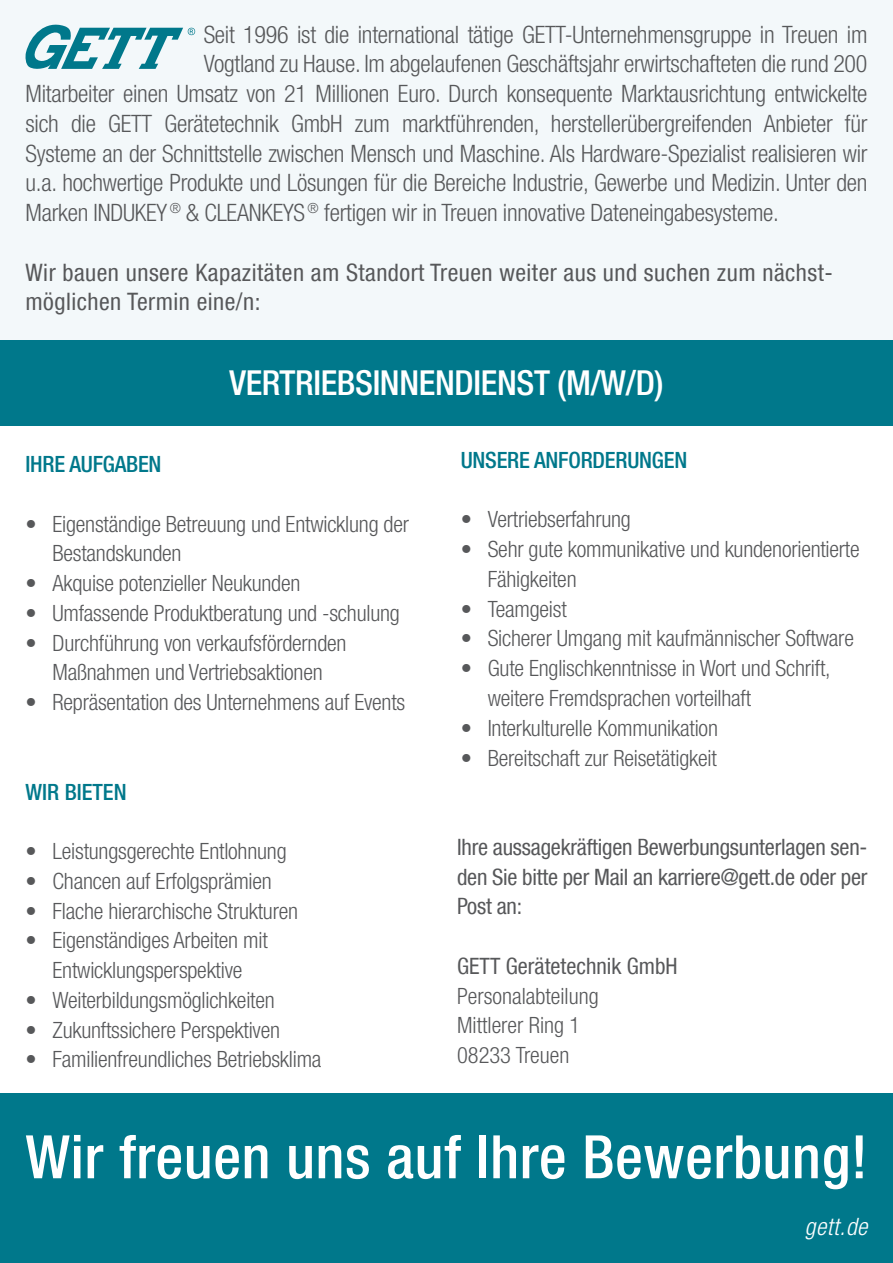
<style>
.page{position:relative;width:893px;height:1263px;background:#f3f8fa}
.page>*{position:absolute;margin:0;border:0;box-sizing:border-box;transform-origin:0 0}
.t1{font:500 condensed 60px "Helvetica Neue LT Com";letter-spacing:.01em;color:#fff}
.t2{font:500 condensed 34.5px "Helvetica Neue LT Com";letter-spacing:-.01em;color:#fff}
.t3{font:300 condensed 24px "Helvetica Neue LT Com";letter-spacing:-.01em;color:#57585a}
.t4{font:condensed 24px/29.7px "Helvetica Neue LT Com";letter-spacing:.02em;color:#57585a}
.t5{font:italic 300 condensed 24px "Helvetica Neue LT Com";letter-spacing:.025em;color:#fff}
.t6{font:300 condensed 22.5px/29.7px "Helvetica Neue LT Com";letter-spacing:-.01em;color:#57585a}
.t7{font:condensed 22.5px/29.7px "Helvetica Neue LT Com";letter-spacing:-.01em;color:#57585a;text-align:justify}
.t8{font:500 condensed 22.5px "Helvetica Neue LT Com";letter-spacing:-.01em;color:#00788b}
</style>
<div class="page">
<svg style="left:26px;top:25px;width:169px;height:44px"></svg>
<div style="left:0;top:420px;width:893px;height:681px;background:#fff"></div>
<div style="left:0;top:1093px;width:893px;height:170px;background:#00788b"></div>
<div style="left:0;top:340px;width:893px;height:85px;background:#00788b"></div>
<p class="t3" style="left:204px;top:20px;width:665px">Seit 1996 ist die international tätige GETT-Unternehmensgruppe in Treuen im</p>
<p class="t3" style="left:204px;top:50px;width:665px">Vogtland zu Hause. Im abgelaufenen Geschäftsjahr erwirtschafteten die rund 200</p>
<p class="t3" style="left:26px;top:80px;width:843px">Mitarbeiter einen Umsatz von 21 Millionen Euro. Durch konsequente Marktausrichtung entwickelte</p>
<p class="t3" style="left:26px;top:110px;width:843px">sich die GETT Gerätetechnik GmbH zum marktführenden, herstellerübergreifenden Anbieter für</p>
<p class="t3" style="left:26px;top:139px;width:843px">Systeme an der Schnittstelle zwischen Mensch und Maschine. Als Hardware-Spezialist realisieren wir</p>
<p class="t3" style="left:26px;top:169px;width:843px">u.a. hochwertige Produkte und Lösungen für die Bereiche Industrie, Gewerbe und Medizin. Unter den</p>
<p class="t3" style="left:26px;top:199px;width:755px">Marken INDUKEY <sup>®</sup> &amp; CLEANKEYS <sup>®</sup> fertigen wir in Treuen innovative Dateneingabesysteme.</p>
<p class="t4" style="left:26px;top:257px;width:809px">Wir bauen unsere Kapazitäten am Standort Treuen weiter aus und suchen zum nächst&shy;möglichen Termin eine/n:</p>
<p class="t8" style="left:26px;top:451px;width:138px">IHRE AUFGABEN</p>
<h2 class="t2" style="left:229px;top:363px;width:435px">VERTRIEBSINNENDIENST (M/W/D)</h2>
<p class="t8" style="left:461px;top:446px;width:228px">UNSERE ANFORDERUNGEN</p>
<p class="t6" style="left:53px;top:509px;width:358px;text-indent:-27px">• Eigenständige Betreuung und Entwicklung der<br>Bestandskunden</p>
<p class="t6" style="left:26px;top:568px;width:276px">• Akquise potenzieller Neukunden</p>
<p class="t6" style="left:26px;top:598px;width:376px">• Umfassende Produktberatung und -schulung</p>
<p class="t6" style="left:26px;top:628px;width:322px;text-align:center">• Durchführung von verkaufsfördernden<br>Maßnahmen und Vertriebsaktionen</p>
<p class="t6" style="left:26px;top:687px;width:381px">• Repräsentation des Unternehmens auf Events</p>
<p class="t8" style="left:26px;top:778px;width:103px">WIR BIETEN</p>
<p class="t6" style="left:26px;top:836px;width:263px">• Leistungsgerechte Entlohnung</p>
<p class="t6" style="left:26px;top:866px;width:248px">• Chancen auf Erfolgsprämien</p>
<p class="t6" style="left:26px;top:896px;width:274px">• Flache hierarchische Strukturen</p>
<p class="t6" style="left:26px;top:925px;width:244px;text-align:center">• Eigenständiges Arbeiten mit<br>Entwicklungsperspektive</p>
<p class="t6" style="left:26px;top:985px;width:251px">• Weiterbildungsmöglichkeiten</p>
<p class="t6" style="left:26px;top:1015px;width:256px">• Zukunftssichere Perspektiven</p>
<p class="t6" style="left:26px;top:1044px;width:298px">• Familienfreundliches Betriebsklima</p>
<p class="t6" style="left:461px;top:504px;width:172px">• Vertriebserfahrung</p>
<p class="t6" style="left:488px;top:534px;width:373px;text-indent:-27px">• Sehr gute kommunikative und kundenorientierte<br>Fähigkeiten</p>
<p class="t6" style="left:461px;top:594px;width:108px">• Teamgeist</p>
<p class="t6" style="left:461px;top:623px;width:395px">• Sicherer Umgang mit kaufmännischer Software</p>
<p class="t6" style="left:488px;top:653px;width:344px;text-indent:-27px">• Gute Englischkenntnisse in Wort und Schrift, weitere Fremdsprachen vorteilhaft</p>
<p class="t6" style="left:461px;top:713px;width:259px">• Interkulturelle Kommunikation</p>
<p class="t6" style="left:461px;top:743px;width:258px">• Bereitschaft zur Reisetätigkeit</p>
<p class="t7" style="left:457px;top:832px;width:412px">Ihre aussagekräftigen Bewerbungsunterlagen sen&shy;den Sie bitte per Mail an karriere@gett.de oder per Post an:</p>
<p class="t7" style="left:457px;top:951px;width:222px">GETT Gerätetechnik GmbH</p>
<p class="t6" style="left:457px;top:981px;width:143px">Personalabteilung<br>Mittlerer Ring 1<br>08233 Treuen</p>
<h1 class="t1" style="left:26px;top:1121px;width:843px">Wir freuen uns auf Ihre Bewerbung!</h1>
<p class="t5" style="left:805px;top:1213px;width:64px">gett.de</p>
</div>
